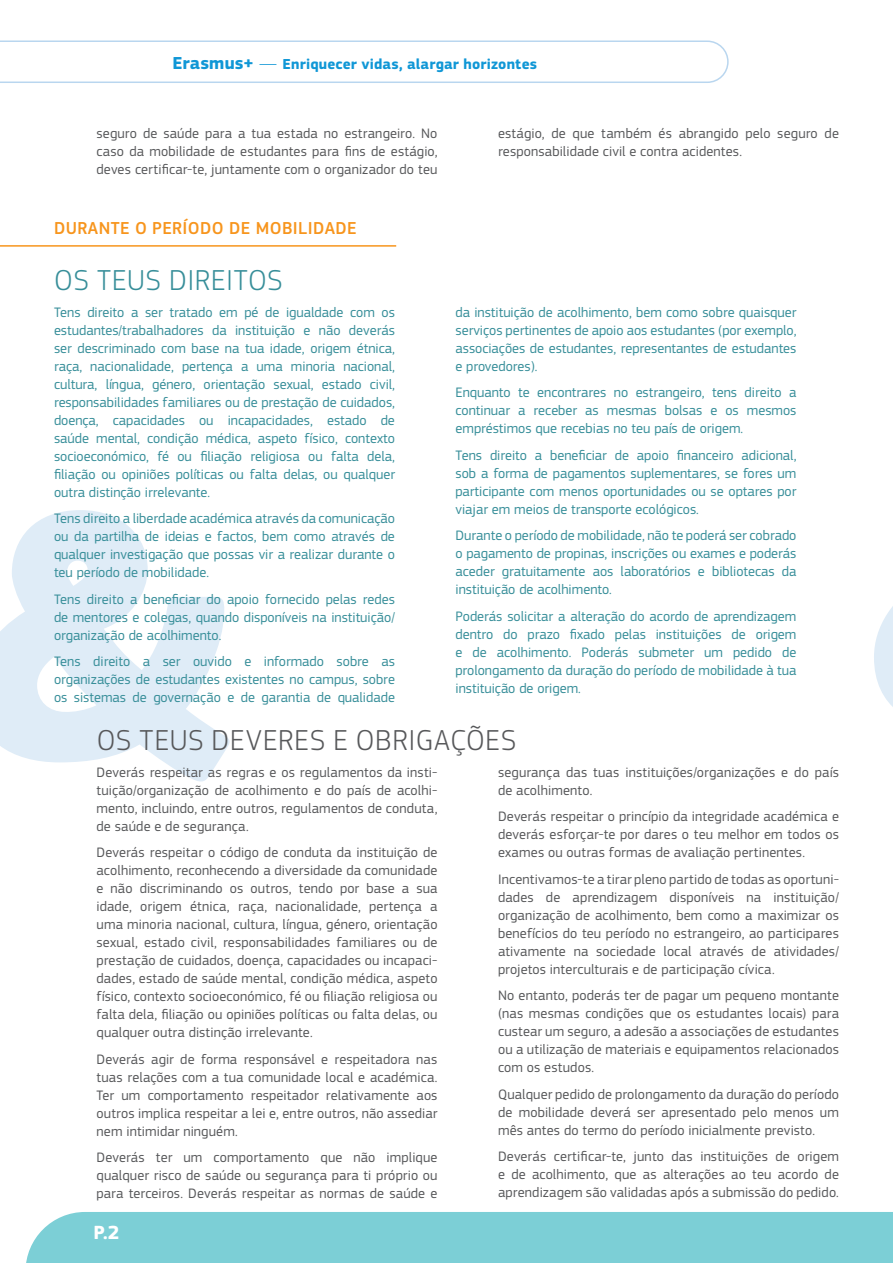
<style>
.page{position:relative;width:893px;height:1263px;background:#fff}
.page>*{position:absolute;margin:0;border:0;box-sizing:border-box;transform-origin:0 0}
.Title_2{font:300 30px "EC Square Sans Pro";letter-spacing:.025em;color:#57585a}
.Title_1{font:300 30px "EC Square Sans Pro";letter-spacing:.025em;color:#378e99}
.t1{font:700 19.8px "EC Square Sans Pro";color:#fff}
.Title_1-2{font:500 18px "EC Square Sans Pro";letter-spacing:.02em;color:#f7951d}
.t2{font:700 15px "EC Square Sans Pro";letter-spacing:.01em;color:#1097d6}
.body_Oblig{font:14.25px/18px "EC Square Sans Pro";letter-spacing:.01em;color:#57585a;text-align:justify}
.body_entitl{font:14.25px/18px "EC Square Sans Pro";color:#378e99;text-align:justify}
.s1{font-size:18px}
.s2{font-weight:300;font-size:18px}
</style>
<div class="page">
<div style="left:26px;top:1212px;width:867px;height:51px;background:#7ccfd6"></div>
<svg style="left:0;top:40px;width:729px;height:43px"></svg>
<svg style="left:0;top:510px;width:230px;height:272px;fill:#dfecf7"></svg>
<svg style="left:874px;top:606px;width:19px;height:101px"></svg>
<hr style="left:0;top:245px;width:396px;height:2px;background:#f7951d">
<p class="t2" style="left:172px;top:55px;width:366px"><span class="s1">Erasmus+</span> <span class="s2">—</span> Enriquecer vidas, alargar horizontes</p>
<p class="body_Oblig" style="left:97px;top:125px;width:342px">seguro de saúde para a tua estada no estrangeiro. No caso da mobilidade de estudantes para fins de estágio, deves certificar-te, juntamente com o organizador do teu</p>
<p class="body_Oblig" style="left:498px;top:125px;width:342px">estágio, de que também és abrangido pelo seguro de responsabilidade civil e contra acidentes.</p>
<h1 class="Title_1-2" style="left:54px;top:218px;width:304px">DURANTE O PERÍODO DE MOBILIDADE</h1>
<h1 class="Title_1" style="left:54px;top:263px;width:230px">OS TEUS DIREITOS</h1>
<p class="body_entitl" style="left:54px;top:303px;width:342px">Tens direito a ser tratado em pé de igualdade com os estudantes/trabalhadores da instituição e não deverás ser descriminado com base na tua idade, origem étnica, raça, nacionalidade, pertença a uma minoria nacional, cultura, língua, género, orientação sexual, estado civil, responsabilidades familiares ou de prestação de cuidados, doença, capacidades ou incapacidades, estado de saúde mental, condição médica, aspeto físico, contexto socioeconómico, fé ou filiação religiosa ou falta dela, filiação ou opiniões políticas ou falta delas, ou qualquer outra distinção irrelevante.</p>
<p class="body_entitl" style="left:54px;top:510px;width:342px">Tens direito a liberdade académica através da comunicação ou da partilha de ideias e factos, bem como através de qualquer investigação que possas vir a realizar durante o teu período de mobilidade.</p>
<p class="body_entitl" style="left:54px;top:590px;width:342px">Tens direito a beneficiar do apoio fornecido pelas redes de mentores e colegas, quando disponíveis na instituição/ organização de acolhimento.</p>
<p class="body_entitl" style="left:54px;top:653px;width:342px">Tens direito a ser ouvido e informado sobre as organizações de estudantes existentes no campus, sobre os sistemas de governação e de garantia de qualidade</p>
<p class="body_entitl" style="left:455px;top:303px;width:342px">da instituição de acolhimento, bem como sobre quaisquer serviços pertinentes de apoio aos estudantes (por exemplo, associações de estudantes, representantes de estudantes e provedores).</p>
<p class="body_entitl" style="left:455px;top:384px;width:342px">Enquanto te encontrares no estrangeiro, tens direito a continuar a receber as mesmas bolsas e os mesmos empréstimos que recebias no teu país de origem.</p>
<p class="body_entitl" style="left:455px;top:446px;width:342px">Tens direito a beneficiar de apoio financeiro adicional, sob a forma de pagamentos suplementares, se fores um participante com menos oportunidades ou se optares por viajar em meios de transporte ecológicos.</p>
<p class="body_entitl" style="left:455px;top:527px;width:342px">Durante o período de mobilidade, não te poderá ser cobrado o pagamento de propinas, inscrições ou exames e poderás aceder gratuitamente aos laboratórios e bibliotecas da instituição de acolhimento.</p>
<p class="body_entitl" style="left:455px;top:607px;width:342px">Poderás solicitar a alteração do acordo de aprendizagem dentro do prazo fixado pelas instituições de origem e de acolhimento. Poderás submeter um pedido de prolongamento da duração do período de mobilidade à tua instituição de origem.</p>
<h1 class="Title_2" style="left:97px;top:723px;width:421px">OS TEUS DEVERES E OBRIGAÇÕES</h1>
<p class="body_Oblig" style="left:97px;top:763px;width:342px">Deverás respeitar as regras e os regulamentos da insti&shy;tuição/organização de acolhimento e do país de acolhi&shy;mento, incluindo, entre outros, regulamentos de conduta, de saúde e de segurança.</p>
<p class="body_Oblig" style="left:97px;top:844px;width:342px">Deverás respeitar o código de conduta da instituição de acolhimento, reconhecendo a diversidade da comunidade e não discriminando os outros, tendo por base a sua idade, origem étnica, raça, nacionalidade, pertença a uma minoria nacional, cultura, língua, género, orientação sexual, estado civil, responsabilidades familiares ou de prestação de cuidados, doença, capacidades ou incapaci&shy;dades, estado de saúde mental, condição médica, aspeto físico, contexto socioeconómico, fé ou filiação religiosa ou falta dela, filiação ou opiniões políticas ou falta delas, ou qualquer outra distinção irrelevante.</p>
<p class="body_Oblig" style="left:97px;top:1050px;width:342px">Deverás agir de forma responsável e respeitadora nas tuas relações com a tua comunidade local e académica.<br>Ter um comportamento respeitador relativamente aos outros implica respeitar a lei e, entre outros, não assediar nem intimidar ninguém.</p>
<p class="body_Oblig" style="left:97px;top:1149px;width:342px">Deverás ter um comportamento que não implique qualquer risco de saúde ou segurança para ti próprio ou para terceiros. Deverás respeitar as normas de saúde e</p>
<p class="body_Oblig" style="left:498px;top:763px;width:342px">segurança das tuas instituições/organizações e do país de acolhimento.</p>
<p class="body_Oblig" style="left:498px;top:808px;width:342px">Deverás respeitar o princípio da integridade académica e deverás esforçar-te por dares o teu melhor em todos os exames ou outras formas de avaliação pertinentes.</p>
<p class="body_Oblig" style="left:498px;top:870px;width:342px">Incentivamos-te a tirar pleno partido de todas as oportuni&shy;dades de aprendizagem disponíveis na instituição/ organização de acolhimento, bem como a maximizar os benefícios do teu período no estrangeiro, ao participares ativamente na sociedade local através de atividades/ projetos interculturais e de participação cívica.</p>
<p class="body_Oblig" style="left:498px;top:987px;width:342px">No entanto, poderás ter de pagar um pequeno montante (nas mesmas condições que os estudantes locais) para custear um seguro, a adesão a associações de estudantes ou a utilização de materiais e equipamentos relacionados com os estudos.</p>
<p class="body_Oblig" style="left:498px;top:1085px;width:342px">Qualquer pedido de prolongamento da duração do período de mobilidade deverá ser apresentado pelo menos um mês antes do termo do período inicialmente previsto.</p>
<p class="body_Oblig" style="left:498px;top:1148px;width:342px">Deverás certificar-te, junto das instituições de origem e de acolhimento, que as alterações ao teu acordo de aprendizagem são validadas após a submissão do pedido.</p>
<h2 class="t1" style="left:94px;top:1220px;width:28px">P.2</h2>
</div>
